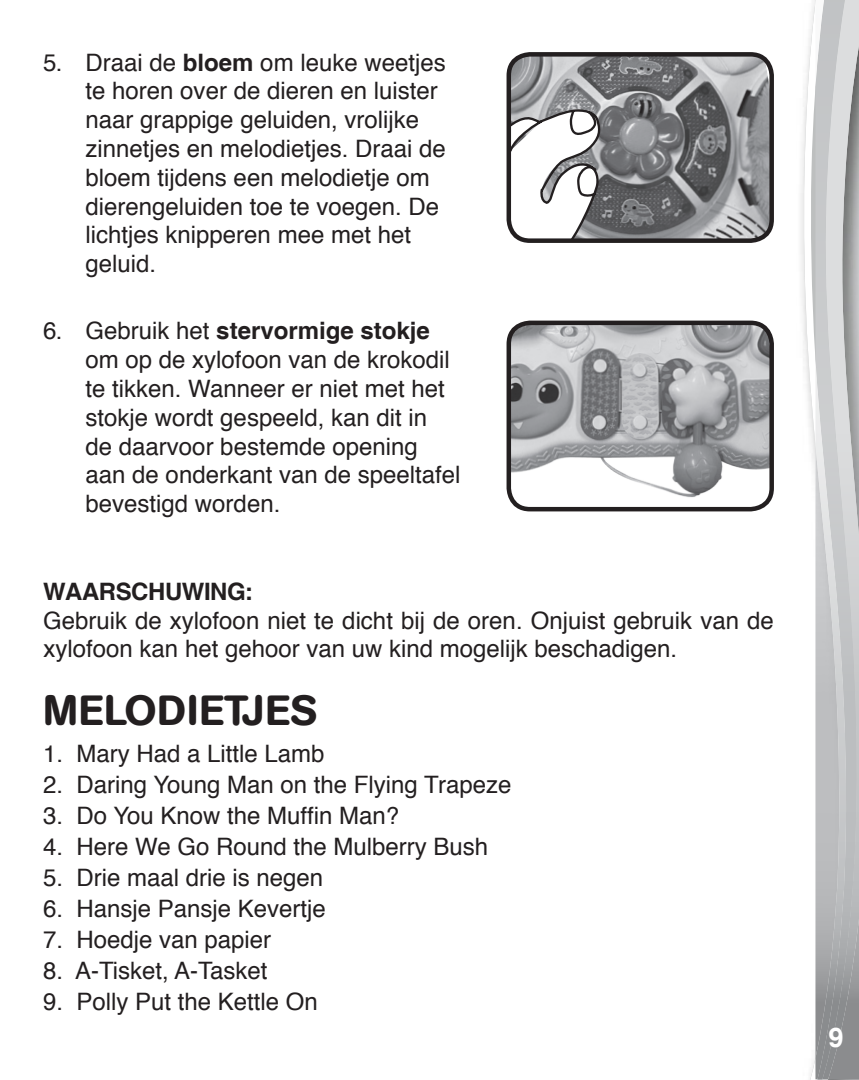
<style>
.page{position:relative;width:859px;height:1080px;background:#fff}
.page>*{position:absolute;margin:0;border:0;box-sizing:border-box;transform-origin:0 0}
.Headline{font:500 42px "AG Book Rounded";letter-spacing:.02em;color:#231f20}
.t1{font:700 27px "Helvetica";color:#fff}
.body_text1{font:24px/28.8px "Helvetica";color:#231f20}
.body_text1-2{font:700 24px "Helvetica";letter-spacing:-.02em;color:#231f20}
.s1{font-weight:700}
</style>
<div class="page">
<svg style="left:803px;top:0;width:12px;height:1080px"></svg>
<svg style="left:815px;top:1079px;width:13px;height:1px"></svg>
<img style="left:858px;top:0;width:1px;height:1079px">
<img style="left:848px;top:0;width:10px;height:1079px">
<img style="left:815px;top:0;width:33px;height:1079px">
<img style="left:511px;top:57px;width:258px;height:181px">
<svg style="left:511px;top:108px;width:91px;height:130px"></svg>
<div style="left:506px;top:52px;width:268px;height:191px;border:4px solid #231f20;border-radius:21px"></div>
<img style="left:511px;top:323px;width:260px;height:185px">
<div style="left:506px;top:321px;width:268px;height:190px;border:4px solid #231f20;border-radius:21px"></div>
<p class="body_text1" style="left:86px;top:49px;width:362px;text-indent:-43px">5. Draai de <span class="s1">bloem</span> om leuke weetjes te horen over de dieren en luister naar grappige geluiden, vrolijke zinnetjes en melodietjes. Draai de bloem tijdens een melodietje om dierengeluiden toe te voegen. De lichtjes knipperen mee met het geluid.</p>
<p class="body_text1" style="left:86px;top:318px;width:376px;text-indent:-43px">6. Gebruik het <span class="s1">stervormige stokje </span>om op de xylofoon van de krokodil te tikken. Wanneer er niet met het stokje wordt gespeeld, kan dit in<br>de daarvoor bestemde opening aan de onderkant van de speeltafel bevestigd worden.</p>
<p class="body_text1-2" style="left:43px;top:577px;width:212px">WAARSCHUWING:</p>
<p class="body_text1" style="left:43px;top:607px;width:732px">Gebruik de xylofoon niet te dicht bij de oren. Onjuist gebruik van de xylofoon kan het gehoor van uw kind mogelijk beschadigen.</p>
<p class="Headline" style="left:43px;top:686px;width:275px">MELODIETJES</p>
<p class="body_text1" style="left:43px;top:741px;width:283px">1. Mary Had a Little Lamb</p>
<p class="body_text1" style="left:43px;top:772px;width:470px">2. Daring Young Man on the Flying Trapeze</p>
<p class="body_text1" style="left:43px;top:803px;width:358px">3. Do You Know the Muffin Man?</p>
<p class="body_text1" style="left:43px;top:834px;width:447px">4. Here We Go Round the Mulberry Bush</p>
<p class="body_text1" style="left:43px;top:865px;width:282px">5. Drie maal drie is negen</p>
<p class="body_text1" style="left:43px;top:895px;width:284px">6. Hansje Pansje Kevertje</p>
<p class="body_text1" style="left:43px;top:926px;width:230px">7. Hoedje van papier</p>
<p class="body_text1" style="left:43px;top:957px;width:226px">8. A-Tisket, A-Tasket</p>
<p class="body_text1" style="left:43px;top:988px;width:276px">9. Polly Put the Kettle On</p>
<p class="t1" style="left:828px;top:1021px;width:17px">9</p>
</div>
